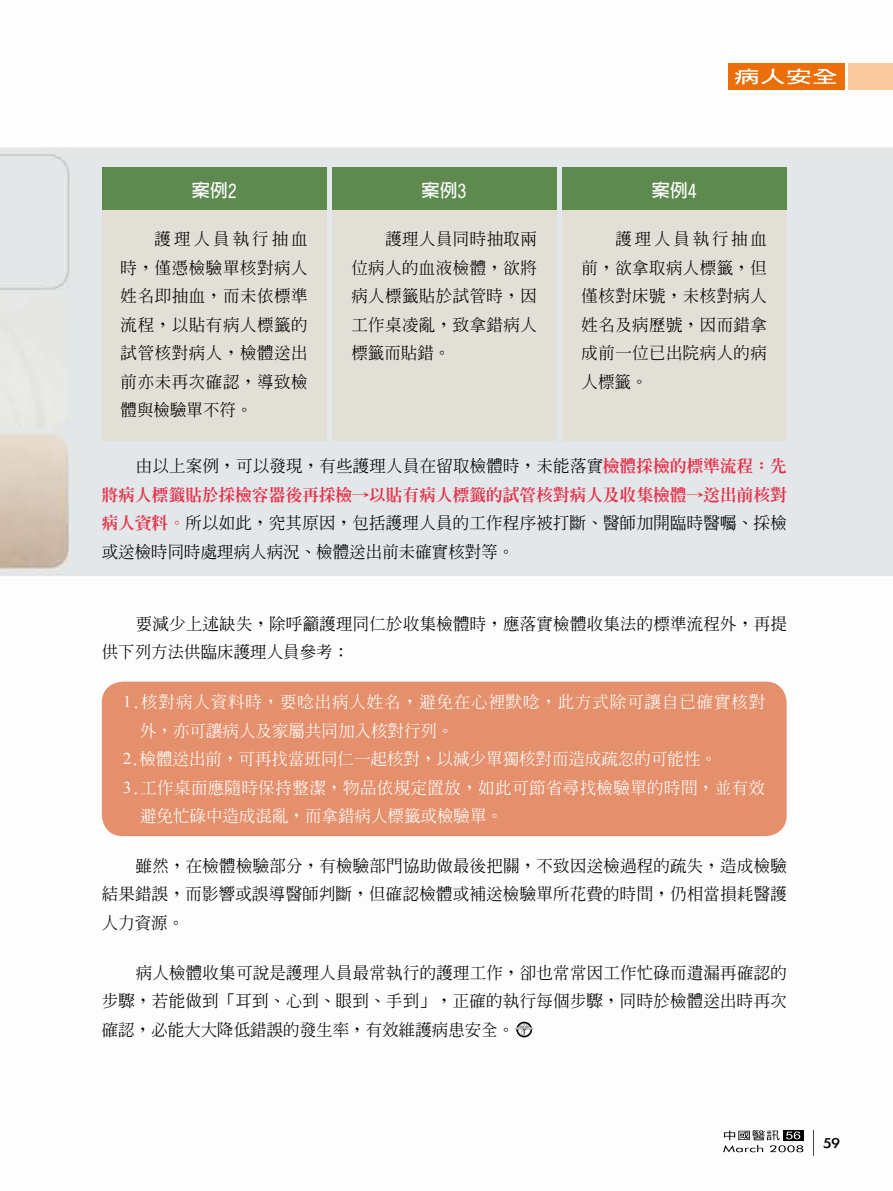
<style>
.page{position:relative;width:893px;height:1191px;background:#fff}
.page>*{position:absolute;margin:0;border:0;box-sizing:border-box;transform-origin:0 0}
.t1{font:700 18px "Lin Gothic";color:#fff}
.t2{font:500 16.5px/28.5px "Inn Ming";letter-spacing:.015em;color:#000;text-align:justify}
.t3{font:500 16.5px "Inn Ming";color:#fff}
.t4{font:500 16.5px "Inn Ming";letter-spacing:.025em;color:#fff}
.t5{font:500 16.5px "Inn Ming";letter-spacing:.05em;color:#fff}
.t6{font:16.2px "Li Gothic Med";color:#000;scale:1.11 1}
.s1{font-weight:800;color:#e5344c}
.s2{font-family:"Times New Roman";font-weight:400}
</style>
<div class="page">
<img style="left:0;top:63px;width:893px;height:1093px">
<div style="left:102px;top:167px;width:225px;height:274px;background:#e2dfd7"></div>
<div style="left:102px;top:167px;width:225px;height:42px;background:#5e8a50"></div>
<div style="left:332px;top:167px;width:224px;height:274px;background:#e2dfd7"></div>
<div style="left:562px;top:167px;width:225px;height:274px;background:#e2dfd7"></div>
<div style="left:562px;top:167px;width:225px;height:42px;background:#5e8a50"></div>
<div style="left:332px;top:167px;width:225px;height:42px;background:#5e8a50"></div>
<div style="left:102px;top:681px;width:685px;height:155px;background:#e5906c;border-radius:21px"></div>
<svg style="left:516px;top:1021px;width:16px;height:16px"></svg>
<svg style="left:514px;top:1023px;width:20px;height:12px"></svg>
<svg style="left:813px;top:1130px;width:1px;height:25px"></svg>
<svg style="left:723px;top:1130px;width:80px;height:22px"></svg>
<div style="left:728px;top:64px;width:116px;height:26px;background:#eb6e08"></div>
<div style="left:848px;top:64px;width:45px;height:26px;background:#fac99e"></div>
<svg style="left:735px;top:69px;width:102px;height:15px"></svg>
<p class="t1" style="left:192px;top:181px;width:47px">案例2</p>
<p class="t2" style="left:121px;top:224px;width:189px;text-indent:34px">護理人員執行抽血時，僅憑檢驗單核對病人姓名即抽血，而未依標準流程，以貼有病人標籤的試管核對病人，檢體送出前亦未再次確認，導致檢體與檢驗單不符。</p>
<p class="t1" style="left:422px;top:181px;width:46px">案例3</p>
<p class="t2" style="left:351px;top:224px;width:187px;text-indent:34px">護理人員同時抽取兩位病人的血液檢體，欲將病人標籤貼於試管時，因工作桌凌亂，致拿錯病人標籤而貼錯。</p>
<p class="t1" style="left:652px;top:181px;width:46px">案例4</p>
<p class="t2" style="left:581px;top:224px;width:187px;text-indent:34px">護理人員執行抽血前，欲拿取病人標籤，但僅核對床號，未核對病人姓名及病歷號，因而錯拿成前一位已出院病人的病人標籤。</p>
<p class="t2" style="left:102px;top:451px;width:687px;text-indent:34px">由以上案例，可以發現，有些護理人員在留取檢體時，未能落實<span class="s1">檢體採檢的標準流程：先將病人標籤貼於採檢容器後再採檢→以貼有病人標籤的試管核對病人及收集檢體→送出前核對病人資料。</span>所以如此，究其原因，包括護理人員的工作程序被打斷、醫師加開臨時醫囑、採檢或送檢時同時處理病人病況、檢體送出前未確實核對等。</p>
<p class="t2" style="left:102px;top:609px;width:687px;text-indent:34px">要減少上述缺失，除呼籲護理同仁於收集檢體時，應落實檢體收集法的標準流程外，再提供下列方法供臨床護理人員參考：</p>
<p class="t5" style="left:123px;top:693px;width:644px"><span class="s2">1</span>.核對病人資料時，要唸出病人姓名，避免在心裡默唸，此方式除可讓自已確實核對</p>
<p class="t3" style="left:140px;top:722px;width:315px">外，亦可讓病人及家屬共同加入核對行列。</p>
<p class="t3" style="left:123px;top:750px;width:596px"><span class="s2">2</span>.檢體送出前，可再找當班同仁一起核對，以減少單獨核對而造成疏忽的可能性。</p>
<p class="t4" style="left:123px;top:779px;width:644px"><span class="s2">3</span>.工作桌面應隨時保持整潔，物品依規定置放，如此可節省尋找檢驗單的時間，並有效</p>
<p class="t3" style="left:140px;top:807px;width:364px">避免忙碌中造成混亂，而拿錯病人標籤或檢驗單。</p>
<p class="t2" style="left:102px;top:851px;width:687px;text-indent:34px">雖然，在檢體檢驗部分，有檢驗部門協助做最後把關，不致因送檢過程的疏失，造成檢驗結果錯誤，而影響或誤導醫師判斷，但確認檢體或補送檢驗單所花費的時間，仍相當損耗醫護人力資源。</p>
<p class="t2" style="left:102px;top:958px;width:687px;text-indent:34px">病人檢體收集可說是護理人員最常執行的護理工作，卻也常常因工作忙碌而遺漏再確認的步驟，若能做到「耳到、心到、眼到、手到」，正確的執行每個步驟，同時於檢體送出時再次確認，必能大大降低錯誤的發生率，有效維護病患安全。</p>
<p class="t6" style="left:823px;top:1134px;width:17px">59</p>
</div>
